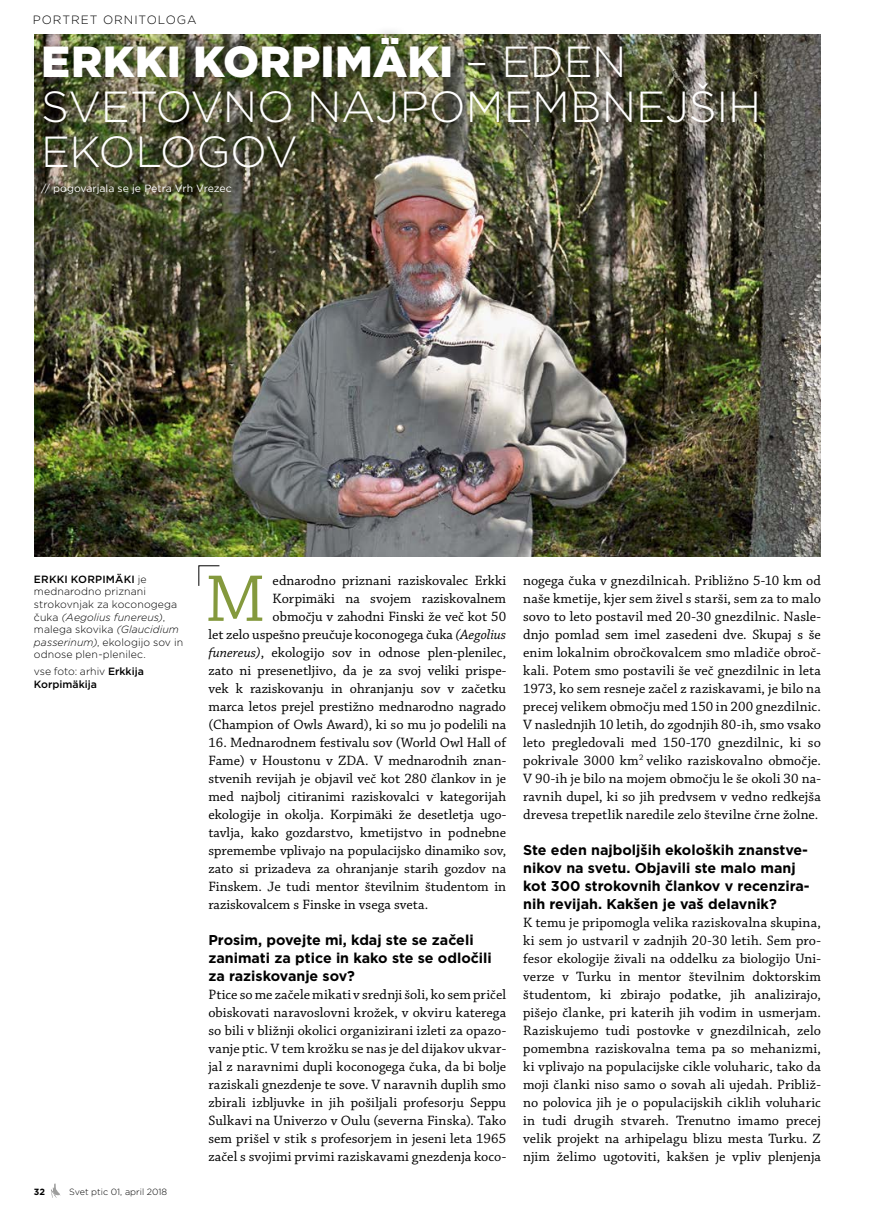
<style>
.page{position:relative;width:872px;height:1212px;background:#fff}
.page>*{position:absolute;margin:0;border:0;box-sizing:border-box;transform-origin:0 0}
.BODY_kapitelka{font:69.6px "Chaparral Pro";color:#84993d}
.NASLOV{font:300 43.5px/45px "Gotham";letter-spacing:-.005em;color:#fff}
.BODY{font:14.25px/18px "Chaparral Pro";letter-spacing:.01em;color:#000;text-align:justify}
.BODY_kapitelka-2{font:14.25px/18px "Chaparral Pro";color:#000;text-align:right}
.BODY_vprasanje{font:700 14.25px/18px "Gotham";color:#000}
.PASICA_clanek{font:300 12px "Gotham";letter-spacing:.08em;color:#000}
.PODPIS_foto{font:300 10.5px/12.6px "Gotham";letter-spacing:.01em;color:#000}
.avtor{font:10.5px "Gotham";color:#fff}
.PODPIS_foto-2{font:500 10.5px/12.6px "Gotham";color:#000}
.t1{font:300 9px "Gotham";color:#000}
.t2{font:700 9px "Gotham";color:#000}
.s1{font-weight:900}
.s2{font-weight:500}
.s3{font-style:italic}
.s4{font-weight:300}
</style>
<div class="page">
<img style="left:34px;top:34px;width:787px;height:522px">
<div style="left:30px;top:25px;width:741px;height:181px;background:#000;opacity:.5"></div>
<svg style="left:198px;top:565px;width:22px;height:21px"></svg>
<svg style="left:51px;top:1183px;width:10px;height:15px"></svg>
<p class="PASICA_clanek" style="left:33px;top:13px;width:165px">PORTRET ORNITOLOGA</p>
<p class="NASLOV" style="left:41px;top:39px;width:721px"><span class="s1">ERKKI KORPIMÄKI</span> – EDEN<br>SVETOVNO NAJPOMEMBNEJŠIH<br>EKOLOGOV</p>
<p class="avtor" style="left:41px;top:183px;width:192px">// pogovarjala se je Petra Vrh Vrezec</p>
<p class="PODPIS_foto" style="left:34px;top:573px;width:151px"><span class="s2">ERKKI KORPIMÄKI</span> je mednarodno priznani strokovnjak za koconogega čuka <span class="s3">(Aegolius funereus)</span>, malega skovika <span class="s3">(Glaucidium passerinum)</span>, ekologijo sov in odnose plen-plenilec.</p>
<p class="PODPIS_foto-2" style="left:34px;top:665px;width:111px"><span class="s4">vse foto: arhiv</span> Erkkija<br>Korpimäkija</p>
<p class="t2" style="left:34px;top:1185px;width:13px">32</p>
<p class="t1" style="left:69px;top:1186px;width:100px">Svet ptic 01, april 2018</p>
<p class="BODY_kapitelka-2" style="left:208px;top:572px;width:299px">ednarodno priznani raziskovalec Erkki Korpimäki na svojem raziskovalnem<br>območju v zahodni Finski že več kot 50<br>let zelo uspešno preučuje koconogega čuka <span class="s3">(Aegolius funereus)</span>, ekologijo sov in odnose plen-plenilec, zato ni presenetljivo, da je za svoj veliki prispe&shy;vek k raziskovanju in ohranjanju sov v začetku marca letos prejel prestižno mednarodno nagrado (Champion of Owls Award), ki so mu jo podelili na</p>
<p class="BODY_kapitelka-2" style="left:208px;top:734px;width:299px;text-align:justify">16. Mednarodnem festivalu sov (World Owl Hall of Fame) v Houstonu v ZDA. V mednarodnih znan&shy;stvenih revijah je objavil več kot 280 člankov in je med najbolj citiranimi raziskovalci v kategorijah ekologije in okolja. Korpimäki že desetletja ugo&shy;tavlja, kako gozdarstvo, kmetijstvo in podnebne spremembe vplivajo na populacijsko dinamiko sov, zato si prizadeva za ohranjanje starih gozdov na Finskem. Je tudi mentor številnim študentom in raziskovalcem s Finske in vsega sveta.</p>
<p class="BODY_vprasanje" style="left:208px;top:931px;width:285px">Prosim, povejte mi, kdaj ste se začeli zanimati za ptice in kako ste se odločili za raziskovanje sov?</p>
<p class="BODY" style="left:208px;top:986px;width:299px">Ptice so me začele mikati v srednji šoli, ko sem pričel obiskovati naravoslovni krožek, v okviru katerega so bili v bližnji okolici organizirani izleti za opazo&shy;vanje ptic. V tem krožku se nas je del dijakov ukvar&shy;jal z naravnimi dupli koconogega čuka, da bi bolje raziskali gnezdenje te sove. V naravnih duplih smo zbirali izbljuvke in jih pošiljali profesorju Seppu Sulkavi na Univerzo v Oulu (severna Finska). Tako sem prišel v stik s profesorjem in jeseni leta 1965 začel s svojimi prvimi raziskavami gnezdenja koco-</p>
<p class="BODY_kapitelka" style="left:205px;top:560px;width:62px">M</p>
<p class="BODY" style="left:523px;top:572px;width:299px">nogega čuka v gnezdilnicah. Približno 5-10 km od naše kmetije, kjer sem živel s starši, sem za to malo sovo to leto postavil med 20-30 gnezdilnic. Nasle&shy;dnjo pomlad sem imel zasedeni dve. Skupaj s še enim lokalnim obročkovalcem smo mladiče obroč&shy;kali. Potem smo postavili še več gnezdilnic in leta 1973, ko sem resneje začel z raziskavami, je bilo na precej velikem območju med 150 in 200 gnezdilnic.<br>V naslednjih 10 letih, do zgodnjih 80-ih, smo vsako leto pregledovali med 150-170 gnezdilnic, ki so pokrivale 3000 km<sup>2</sup> veliko raziskovalno območje.<br>V 90-ih je bilo na mojem območju le še okoli 30 na&shy;ravnih dupel, ki so jih predvsem v vedno redkejša drevesa trepetlik naredile zelo številne črne žolne.</p>
<p class="BODY_vprasanje" style="left:523px;top:841px;width:288px">Ste eden najboljših ekoloških znanstve&shy;nikov na svetu. Objavili ste malo manj kot 300 strokovnih člankov v recenzira&shy;nih revijah. Kakšen je vaš delavnik?</p>
<p class="BODY" style="left:523px;top:914px;width:299px">K temu je pripomogla velika raziskovalna skupina, ki sem jo ustvaril v zadnjih 20-30 letih. Sem pro&shy;fesor ekologije živali na oddelku za biologijo Uni&shy;verze v Turku in mentor številnim doktorskim študentom, ki zbirajo podatke, jih analizirajo, pišejo članke, pri katerih jih vodim in usmerjam.<br>Raziskujemo tudi postovke v gnezdilnicah, zelo pomembna raziskovalna tema pa so mehanizmi, ki vplivajo na populacijske cikle voluharic, tako da moji članki niso samo o sovah ali ujedah. Približ&shy;no polovica jih je o populacijskih ciklih voluharic in tudi drugih stvareh. Trenutno imamo precej velik projekt na arhipelagu blizu mesta Turku. Z njim želimo ugotoviti, kakšen je vpliv plenjenja</p>
</div>
